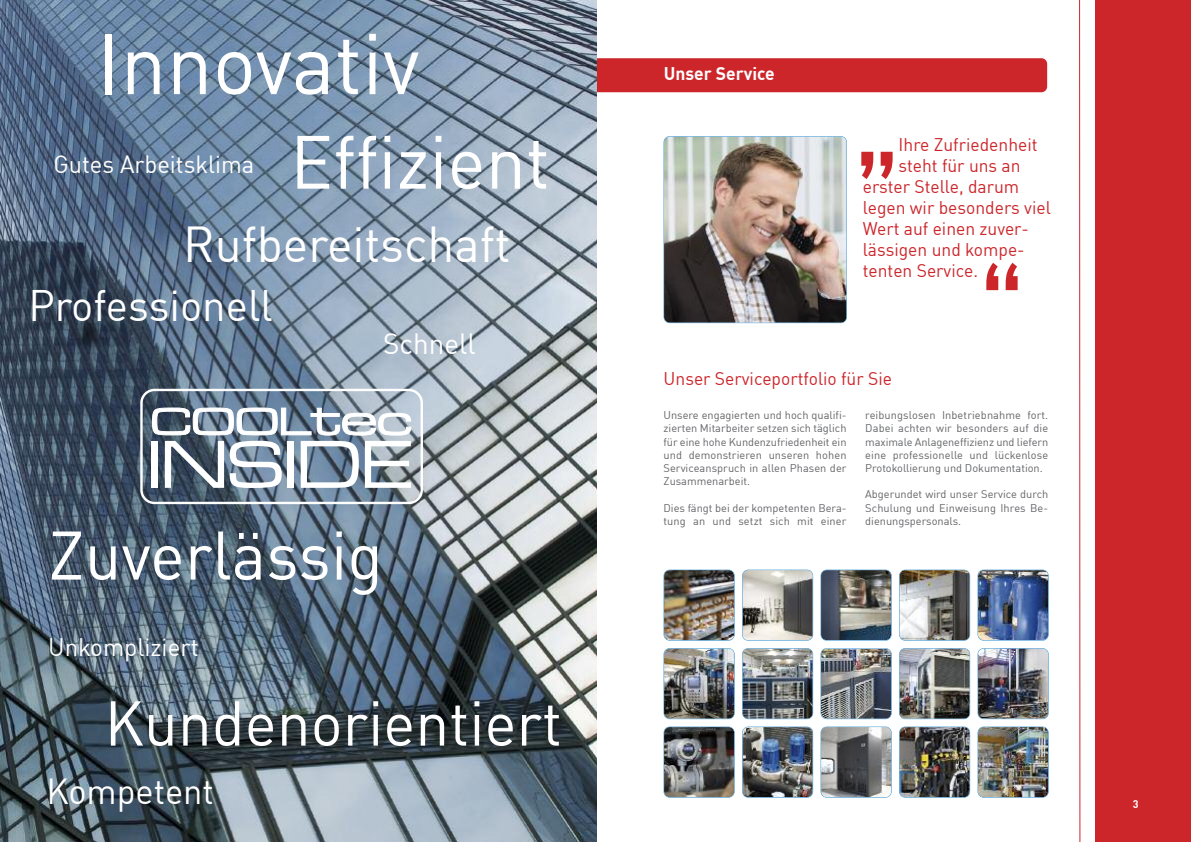
<style>
.page{position:relative;width:1191px;height:842px;background:#fff}
.page>*{position:absolute;margin:0;border:0;box-sizing:border-box;transform-origin:0 0}
.t1{font:700 100px "Century Gothic";color:#cc262b}
.t2{font:84.6px "DIN Offc";color:#fff}
.t3{font:74.1px "DIN Offc";color:#fff}
.t4{font:70.4px "Microgramma D Medi Exte";color:#fff}
.t5{font:67.5px "DIN Offc";color:#fff}
.t6{font:62.2px "DIN Offc";color:#fff}
.t7{font:49.4px "DIN Offc";color:#fff}
.t8{font:43.2px "DIN Offc";color:#fff}
.t9{font:35.5px "DIN Offc";color:#fff}
.t10{font:28.7px "DIN Offc";color:#fff}
.t11{font:24.9px "DIN Offc";color:#fff}
.t12{font:24.4px "DIN Offc";color:#fff}
.t13{font:18px "DIN Offc";color:#cc262b}
.t14{font:700 18px "DIN Offc";color:#fff}
.t15{font:11px/13.2px "DIN Offc";color:#636467;text-align:justify}
.t16{font:700 11px "DIN Offc";color:#fff}
</style>
<div class="page">
<div style="left:582px;top:58px;width:465px;height:34px;background:#cc262b;border-radius:6px"></div>
<div style="left:1094px;top:0;width:97px;height:842px;background:#cc262b"></div>
<svg style="left:1079px;top:0;width:1px;height:842px"></svg>
<img style="left:0;top:0;width:596px;height:842px">
<svg style="left:152px;top:408px;width:259px;height:27px"></svg>
<div style="left:140px;top:389px;width:283px;height:115px;border:2px solid #fff;border-radius:13px"></div>
<img style="left:664px;top:570px;width:70px;height:70px;border-radius:6px">
<div style="left:663px;top:570px;width:71px;height:71px;border:1px solid #3795d5;border-radius:6px"></div>
<img style="left:742px;top:570px;width:70px;height:70px;border-radius:6px">
<div style="left:742px;top:570px;width:71px;height:71px;border:1px solid #3795d5;border-radius:6px"></div>
<img style="left:821px;top:570px;width:70px;height:70px;border-radius:6px">
<div style="left:820px;top:570px;width:71px;height:71px;border:1px solid #3795d5;border-radius:6px"></div>
<img style="left:899px;top:570px;width:70px;height:70px;border-radius:6px">
<div style="left:899px;top:570px;width:71px;height:71px;border:1px solid #3795d5;border-radius:6px"></div>
<img style="left:978px;top:570px;width:70px;height:70px;border-radius:6px">
<div style="left:977px;top:570px;width:71px;height:71px;border:1px solid #3795d5;border-radius:6px"></div>
<img style="left:664px;top:649px;width:70px;height:70px;border-radius:6px">
<div style="left:663px;top:648px;width:71px;height:71px;border:1px solid #3795d5;border-radius:6px"></div>
<img style="left:742px;top:649px;width:70px;height:70px;border-radius:6px">
<div style="left:742px;top:648px;width:71px;height:71px;border:1px solid #3795d5;border-radius:6px"></div>
<img style="left:821px;top:649px;width:70px;height:70px;border-radius:6px">
<div style="left:820px;top:648px;width:71px;height:71px;border:1px solid #3795d5;border-radius:6px"></div>
<img style="left:899px;top:649px;width:70px;height:70px;border-radius:6px">
<div style="left:899px;top:648px;width:71px;height:71px;border:1px solid #3795d5;border-radius:6px"></div>
<img style="left:978px;top:649px;width:70px;height:70px;border-radius:6px">
<div style="left:977px;top:648px;width:71px;height:71px;border:1px solid #3795d5;border-radius:6px"></div>
<img style="left:664px;top:727px;width:70px;height:70px;border-radius:6px">
<div style="left:663px;top:726px;width:71px;height:72px;border:1px solid #3795d5;border-radius:6px"></div>
<img style="left:742px;top:727px;width:70px;height:70px;border-radius:6px">
<div style="left:742px;top:726px;width:71px;height:72px;border:1px solid #3795d5;border-radius:6px"></div>
<img style="left:821px;top:727px;width:70px;height:70px;border-radius:6px">
<div style="left:820px;top:726px;width:71px;height:72px;border:1px solid #3795d5;border-radius:6px"></div>
<img style="left:899px;top:727px;width:70px;height:70px;border-radius:6px">
<div style="left:899px;top:726px;width:71px;height:72px;border:1px solid #3795d5;border-radius:6px"></div>
<img style="left:978px;top:727px;width:70px;height:70px;border-radius:6px">
<div style="left:977px;top:726px;width:71px;height:72px;border:1px solid #3795d5;border-radius:6px"></div>
<img style="left:664px;top:137px;width:182px;height:186px;border-radius:6px">
<div style="left:663px;top:136px;width:184px;height:187px;border:1px solid #3795d5;border-radius:6px"></div>
<h2 class="t2" style="left:97px;top:6px;width:324px">Innovativ</h2>
<h3 class="t12" style="left:53px;top:147px;width:202px">Gutes Arbeitsklima</h3>
<h3 class="t3" style="left:290px;top:111px;width:261px">Effizient</h3>
<h3 class="t7" style="left:183px;top:211px;width:329px">Rufbereitschaft</h3>
<h3 class="t8" style="left:28px;top:276px;width:246px">Professionell</h3>
<h3 class="t10" style="left:383px;top:324px;width:94px">Schnell</h3>
<h3 class="t4" style="left:148px;top:422px;width:265px">INSIDE</h3>
<h3 class="t5" style="left:48px;top:509px;width:336px">Zuverlässig</h3>
<h3 class="t11" style="left:48px;top:630px;width:152px">Unkompliziert</h3>
<h3 class="t6" style="left:105px;top:681px;width:459px">Kundenorientiert</h3>
<h3 class="t9" style="left:47px;top:767px;width:169px">Kompetent</h3>
<h3 class="t14" style="left:664px;top:62px;width:112px">Unser Service</h3>
<h3 class="t13" style="left:898px;top:132px;width:141px">Ihre Zufriedenheit</h3>
<h3 class="t13" style="left:898px;top:153px;width:124px">steht für uns an</h3>
<h3 class="t13" style="left:863px;top:174px;width:158px">erster Stelle, darum</h3>
<h3 class="t13" style="left:863px;top:195px;width:189px">legen wir besonders viel</h3>
<h3 class="t13" style="left:863px;top:216px;width:167px">Wert auf einen zuver-</h3>
<h3 class="t13" style="left:863px;top:237px;width:163px">lässigen und kompe-</h3>
<h3 class="t13" style="left:863px;top:258px;width:117px">tenten Service.</h3>
<h1 class="t1" style="left:853px;top:65px;width:48px">„</h1>
<h1 class="t1" style="left:978px;top:236px;width:48px">“</h1>
<h3 class="t13" style="left:663px;top:367px;width:230px">Unser Serviceportfolio für Sie</h3>
<p class="t15" style="left:663px;top:408px;width:184px">Unsere engagierten und hoch qualifi&shy;zierten Mitarbeiter setzen sich täglich für eine hohe Kundenzufriedenheit ein und demonstrieren unseren hohen Serviceanspruch in allen Phasen der Zusammenarbeit.</p>
<p class="t15" style="left:663px;top:500px;width:184px">Dies fängt bei der kompetenten Bera&shy;tung an und setzt sich mit einer</p>
<p class="t15" style="left:865px;top:408px;width:184px">reibungslosen Inbetriebnahme fort.<br>Dabei achten wir besonders auf die maximale Anlageneffizienz und liefern eine professionelle und lückenlose Protokollierung und Dokumentation.</p>
<p class="t15" style="left:865px;top:487px;width:184px">Abgerundet wird unser Service durch Schulung und Einweisung Ihres Be&shy;dienungspersonals.</p>
<p class="t16" style="left:1132px;top:796px;width:7px">3</p>
</div>
